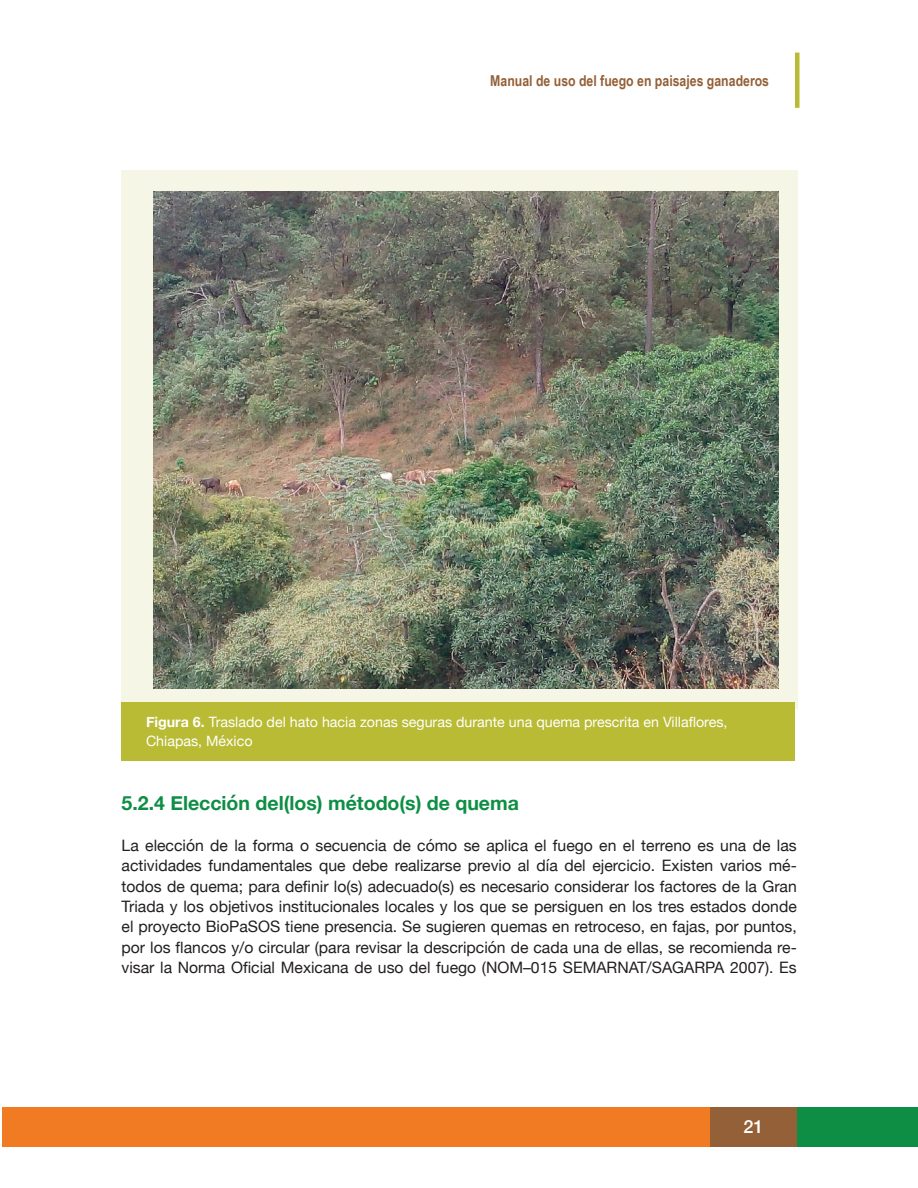
<style>
.page{position:relative;width:918px;height:1188px;background:#fff}
.page>*{position:absolute;margin:0;border:0;box-sizing:border-box;transform-origin:0 0}
.Subtítulos_3{font:700 19.5px "Helvetica Neue";color:#0d8e44}
.t1{font:500 18px "Helvetica Neue";color:#fff}
.Texto{font:15.75px/20.4px "Helvetica Neue";color:#231f20;text-align:justify}
.t2{font:700 15px "Arial Narrow";color:#946037}
.Figuras{font:14.25px/18.8px "Helvetica Neue";color:#fff}
.s1{font-weight:700}
</style>
<div class="page">
<div style="left:797px;top:1107px;width:121px;height:39px;background:#0d8e44"></div>
<div style="left:710px;top:1107px;width:87px;height:39px;background:#946037"></div>
<div style="left:2px;top:1107px;width:708px;height:39px;background:#f17b22"></div>
<hr style="left:795px;top:53px;width:4px;height:55px;background:#b8bb33">
<div style="left:122px;top:170px;width:676px;height:538px;background:#f6f6e7"></div>
<div style="left:122px;top:702px;width:673px;height:59px;background:#b8bb33"></div>
<img style="left:153px;top:191px;width:625px;height:497px">
<p class="t2" style="left:490px;top:69px;width:280px">Manual de uso del fuego en paisajes ganaderos</p>
<p class="Figuras" style="left:146px;top:714px;width:583px"><span class="s1">Figura 6.</span> Traslado del hato hacia zonas seguras durante una quema prescrita en Villaflores,<br>Chiapas, México</p>
<p class="Subtítulos_3" style="left:122px;top:788px;width:399px">5.2.4 Elección del(los) método(s) de quema</p>
<p class="Texto" style="left:122px;top:836px;width:677px">La elección de la forma o secuencia de cómo se aplica el fuego en el terreno es una de las actividades fundamentales que debe realizarse previo al día del ejercicio. Existen varios mé&shy;todos de quema; para definir lo(s) adecuado(s) es necesario considerar los factores de la Gran Triada y los objetivos institucionales locales y los que se persiguen en los tres estados donde el proyecto BioPaSOS tiene presencia. Se sugieren quemas en retroceso, en fajas, por puntos, por los flancos y/o circular (para revisar la descripción de cada una de ellas, se recomienda re&shy;visar la Norma Oficial Mexicana de uso del fuego (NOM–015 SEMARNAT/SAGARPA 2007). Es</p>
<p class="t1" style="left:743px;top:1112px;width:22px">21</p>
</div>
